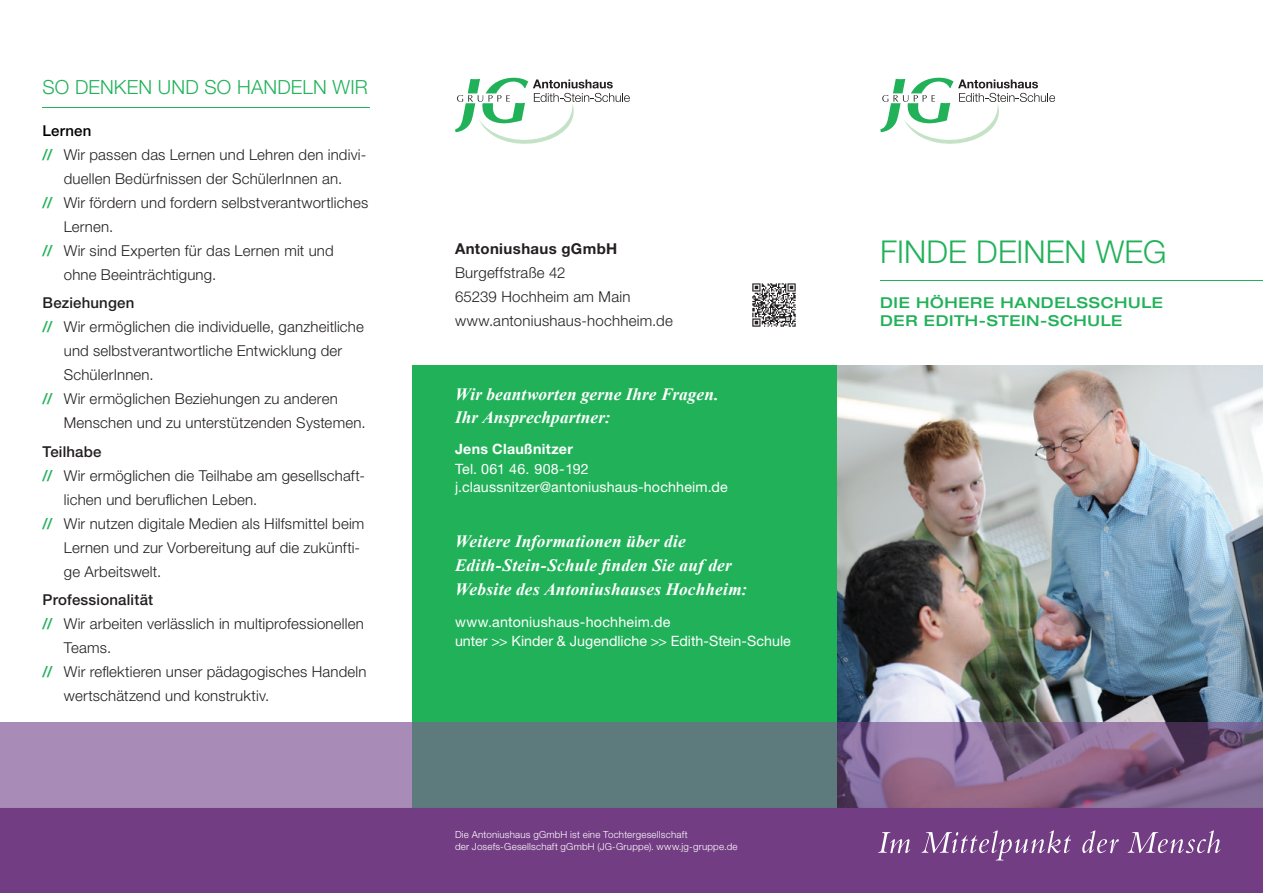
<style>
.page{position:relative;width:1263px;height:893px;background:#fff}
.page>*{position:absolute;margin:0;border:0;box-sizing:border-box;transform-origin:0 0}
.t1{font:300 31.5px "Helvetica Neue LT";color:#21b259}
.t2{font:300 19.5px "Helvetica Neue LT";letter-spacing:.01em;color:#21b259}
.t3{font:italic 700 17.25px/24px "Times New Roman";letter-spacing:.01em;color:#fff}
.t4{font:300 15px/24px "Helvetica Neue LT";letter-spacing:.01em;color:#231f20}
.t5{font:500 expanded 15px/18px "Helvetica Neue LT";letter-spacing:.045em;color:#21b259}
.t6{font:500 15px "Helvetica Neue LT";letter-spacing:.01em;color:#231f20}
.t7{font:700 15px "Helvetica Neue LT";letter-spacing:.025em;color:#231f20}
.t8{font:500 15px "Helvetica Neue LT";letter-spacing:.015em;color:#000}
.t9{font:14.25px/18px "Helvetica Neue LT";letter-spacing:.01em;color:#fff}
.t10{font:700 14.25px "Helvetica Neue LT";letter-spacing:.02em;color:#fff}
.t11{font:300 9.75px/11.7px "Helvetica Neue LT";letter-spacing:.02em;color:#fff}
.s1{font-weight:500;color:#21b259}
</style>
<div class="page">
<div style="left:412px;top:366px;width:426px;height:442px;background:#21b259"></div>
<img style="left:838px;top:366px;width:425px;height:442px">
<hr style="left:880px;top:280px;width:383px;height:1px;background:#21b259">
<img style="left:752px;top:283px;width:44px;height:44px">
<div style="left:0;top:808px;width:1263px;height:85px;background:#733d84"></div>
<div style="left:0;top:723px;width:412px;height:85px;background:#a88cb7"></div>
<div style="left:412px;top:723px;width:426px;height:85px;background:#5d7a7d"></div>
<svg style="left:878px;top:830px;width:342px;height:30px"></svg>
<hr style="left:43px;top:107px;width:327px;height:1px;background:#21b259">
<svg style="left:880px;top:78px;width:175px;height:66px"></svg>
<svg style="left:455px;top:78px;width:175px;height:66px"></svg>
<h2 class="t2" style="left:43px;top:75px;width:327px">SO DENKEN UND SO HANDELN WIR</h2>
<p class="t8" style="left:43px;top:122px;width:50px">Lernen</p>
<p class="t4" style="left:43px;top:142px;width:325px"><span class="s1">//</span> Wir passen das Lernen und Lehren den indivi-</p>
<p class="t4" style="left:64px;top:166px;width:280px">duellen Bedürfnissen der SchülerInnen an.</p>
<p class="t4" style="left:43px;top:190px;width:327px"><span class="s1">//</span> Wir fördern und fordern selbstverantwortliches</p>
<p class="t4" style="left:64px;top:214px;width:51px">Lernen.</p>
<p class="t4" style="left:43px;top:238px;width:293px"><span class="s1">//</span> Wir sind Experten für das Lernen mit und</p>
<p class="t4" style="left:64px;top:262px;width:154px">ohne Beeinträchtigung.</p>
<p class="t6" style="left:43px;top:294px;width:93px">Beziehungen</p>
<p class="t4" style="left:43px;top:315px;width:323px"><span class="s1">//</span> Wir ermöglichen die individuelle, ganzheitliche</p>
<p class="t4" style="left:64px;top:339px;width:280px">und selbstverantwortliche Entwicklung der</p>
<p class="t4" style="left:64px;top:363px;width:91px">SchülerInnen.</p>
<p class="t4" style="left:43px;top:387px;width:297px"><span class="s1">//</span> Wir ermöglichen Beziehungen zu anderen</p>
<p class="t4" style="left:64px;top:411px;width:303px">Menschen und zu unterstützenden Systemen.</p>
<p class="t6" style="left:43px;top:442px;width:60px">Teilhabe</p>
<p class="t4" style="left:43px;top:463px;width:324px"><span class="s1">//</span> Wir ermöglichen die Teilhabe am gesellschaft-</p>
<p class="t4" style="left:64px;top:487px;width:195px">lichen und beruflichen Leben.</p>
<p class="t4" style="left:43px;top:511px;width:323px"><span class="s1">//</span> Wir nutzen digitale Medien als Hilfsmittel beim</p>
<p class="t4" style="left:64px;top:535px;width:298px">Lernen und zur Vorbereitung auf die zukünfti-</p>
<p class="t4" style="left:64px;top:559px;width:99px">ge Arbeitswelt.</p>
<p class="t6" style="left:43px;top:590px;width:112px">Professionalität</p>
<p class="t4" style="left:43px;top:611px;width:323px"><span class="s1">//</span> Wir arbeiten verlässlich in multiprofessionellen</p>
<p class="t4" style="left:64px;top:635px;width:49px">Teams.</p>
<p class="t4" style="left:43px;top:659px;width:325px"><span class="s1">//</span> Wir reflektieren unser pädagogisches Handeln</p>
<p class="t4" style="left:64px;top:683px;width:207px">wertschätzend und konstruktiv.</p>
<p class="t7" style="left:455px;top:240px;width:164px">Antoniushaus gGmbH</p>
<p class="t4" style="left:455px;top:261px;width:219px">Burgeffstraße 42<br>65239 Hochheim am Main www.antoniushaus-hochheim.de</p>
<p class="t3" style="left:455px;top:381px;width:265px">Wir beantworten gerne Ihre Fragen.<br>Ihr Ansprechpartner:</p>
<p class="t10" style="left:455px;top:440px;width:119px">Jens Claußnitzer</p>
<p class="t9" style="left:455px;top:459px;width:274px">Tel. 061 46. 908-192 j.claussnitzer@antoniushaus-hochheim.de</p>
<p class="t3" style="left:455px;top:528px;width:294px">Weitere Informationen über die<br>Edith-Stein-Schule finden Sie auf der<br>Website des Antoniushauses Hochheim:</p>
<p class="t9" style="left:455px;top:612px;width:337px;line-height:19.5px">www.antoniushaus-hochheim.de<br>unter &gt;&gt; Kinder &amp; Jugendliche &gt;&gt; Edith-Stein-Schule</p>
<p class="t11" style="left:455px;top:829px;width:284px">Die Antoniushaus gGmbH ist eine Tochtergesellschaft<br>der Josefs-Gesellschaft gGmbH (JG-Gruppe). www.jg-gruppe.de</p>
<h1 class="t1" style="left:880px;top:232px;width:288px">FINDE DEINEN WEG</h1>
<p class="t5" style="left:880px;top:294px;width:284px">DIE HÖHERE HANDELSSCHULE<br>DER EDITH-STEIN-SCHULE</p>
</div>
